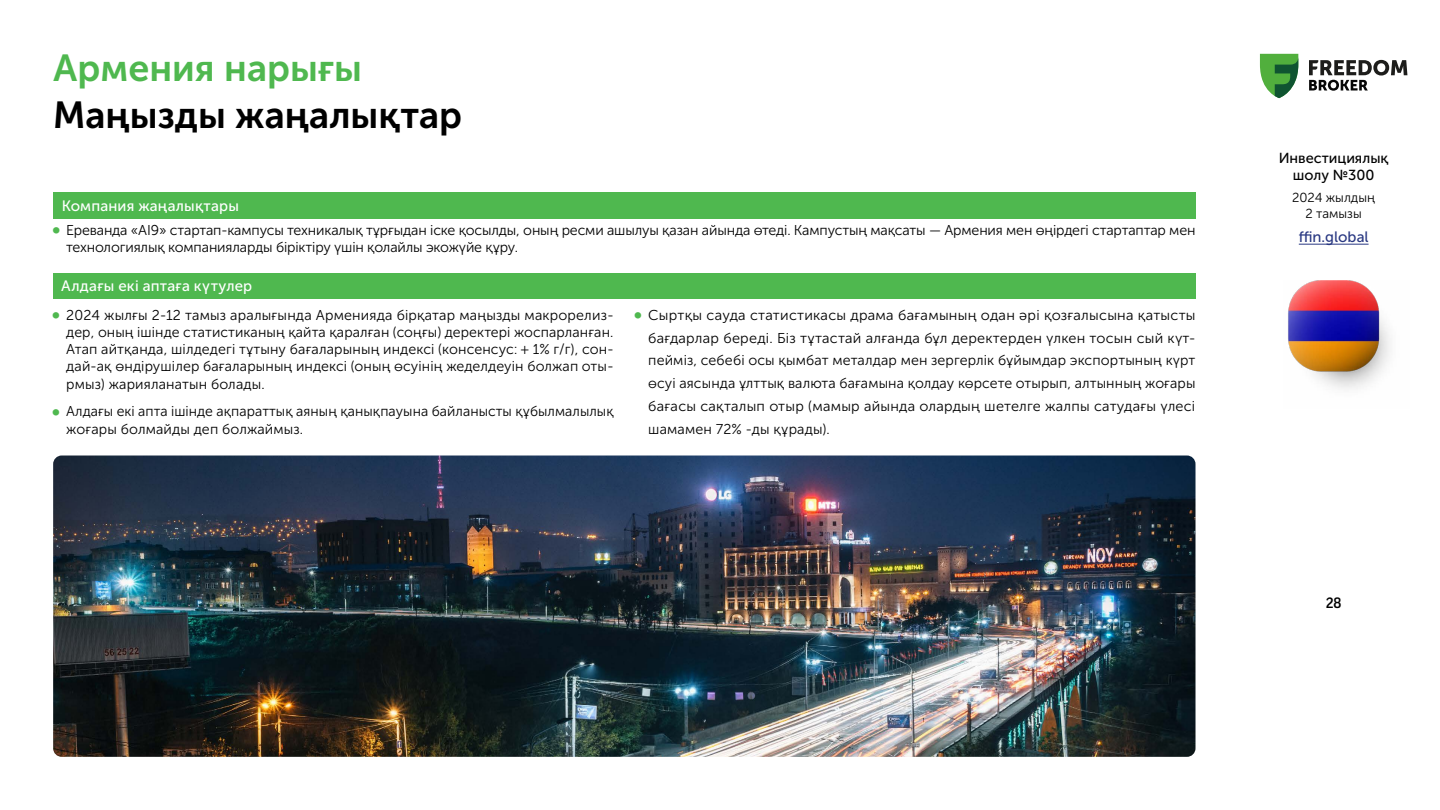
<style>
.page{position:relative;width:1440px;height:810px;background:#fff}
.page>*{position:absolute;margin:0;border:0;box-sizing:border-box;transform-origin:0 0}
.t1{font:37.5px "Museo Sans Cyrl 700";color:#000}
.t2{font:37.5px "Museo Sans Cyrl 700";color:#4fb84f}
.t3{font:15px "Museo Sans Cyrl 500";letter-spacing:.01em;color:#fff}
.t4{font:15px "Museo Sans Cyrl 500";color:#293882}
.t5{font:14.48px/17.4px "Museo Sans Cyrl 500";color:#000;text-align:center}
.t6{font:500 14.48px "Good Pro";color:#000}
.t7{font:14.25px/17.2px "Museo Sans Cyrl 300";letter-spacing:-.01em;color:#000}
.t8{font:13.05px/15.7px "Museo Sans Cyrl 300";color:#000;text-align:center}
</style>
<div class="page">
<hr style="left:1299px;top:244px;width:70px;height:1px;background:#293882">
<svg style="left:1260px;top:54px;width:38px;height:44px"></svg>
<svg style="left:1309px;top:60px;width:98px;height:31px"></svg>
<img style="left:1288px;top:281px;width:102px;height:108px">
<div style="left:53px;top:192px;width:1143px;height:26px;background:#4fb84f"></div>
<div style="left:53px;top:273px;width:1143px;height:26px;background:#4fb84f"></div>
<img style="left:53px;top:456px;width:1143px;height:301px">
<h1 class="t2" style="left:53px;top:47px;width:310px">Армения нарығы</h1>
<h1 class="t1" style="left:53px;top:95px;width:411px">Маңызды жаңалықтар</h1>
<p class="t3" style="left:62px;top:197px;width:179px">Компания жаңалықтары</p>
<p class="t7" style="left:66px;top:221px;width:1131px">Ереванда «AI9» стартап-кампусы техникалық тұрғыдан іске қосылды, оның ресми ашылуы қазан айында өтеді. Кампустың мақсаты — Армения мен өңірдегі стартаптар мен технологиялық компанияларды біріктіру үшін қолайлы экожүйе құру.</p>
<p class="t3" style="left:61px;top:278px;width:193px">Алдағы екі аптаға күтулер</p>
<p class="t7" style="left:66px;top:307px;width:549px;text-align:justify">2024 жылғы 2-12 тамыз аралығында Арменияда бірқатар маңызды макрорелиз&shy;дер, оның ішінде статистиканың қайта қаралған (соңғы) деректері жоспарланған.<br>Атап айтқанда, шілдедегі тұтыну бағаларының индексі (консенсус: + 1% г/г), сон&shy;дай-ақ өндірушілер бағаларының индексі (оның өсуінің жеделдеуін болжап оты&shy;рмыз) жарияланатын болады.</p>
<p class="t7" style="left:66px;top:403px;width:549px">Алдағы екі апта ішінде ақпараттық аяның қанықпауына байланысты құбылмалылық жоғары болмайды деп болжаймыз.</p>
<p class="t7" style="left:648px;top:304px;width:549px;line-height:22.7px;text-align:justify">Сыртқы сауда статистикасы драма бағамының одан әрi қозғалысына қатысты бағдарлар бередi. Біз тұтастай алғанда бұл деректерден үлкен тосын сый күт&shy;пейміз, себебі осы қымбат металдар мен зергерлік бұйымдар экспортының күрт өсуі аясында ұлттық валюта бағамына қолдау көрсете отырып, алтынның жоғары бағасы сақталып отыр (мамыр айында олардың шетелге жалпы сатудағы үлесі шамамен 72% -ды құрады).</p>
<p class="t5" style="left:1279px;top:149px;width:111px">Инвестициялық шолу №300</p>
<p class="t8" style="left:1292px;top:190px;width:84px">2024 жылдың<br>2 тамызы</p>
<p class="t4" style="left:1299px;top:229px;width:71px">ffin.global</p>
<p class="t6" style="left:1326px;top:595px;width:17px">28</p>
</div>
